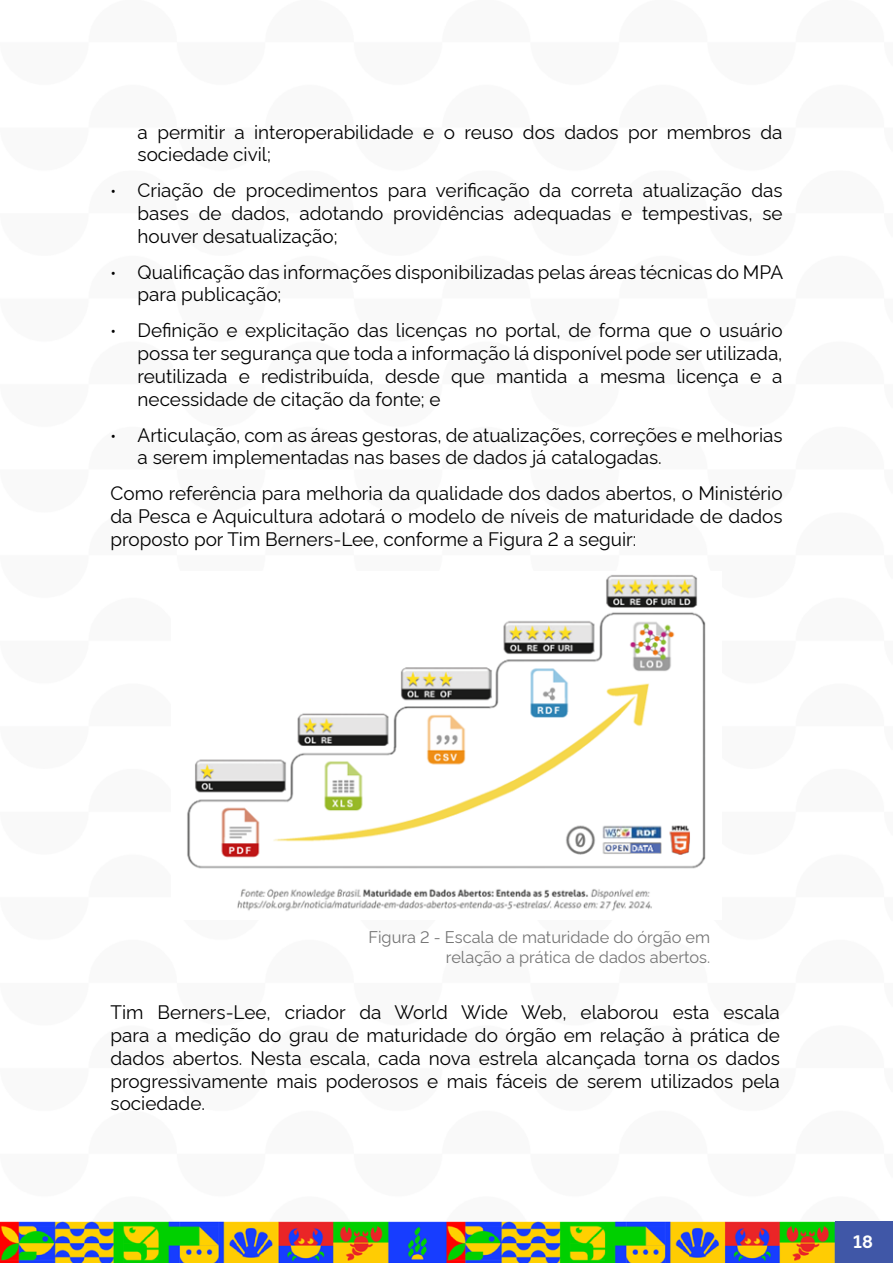
<style>
.page{position:relative;width:893px;height:1263px;background:#fff}
.page>*{position:absolute;margin:0;border:0;box-sizing:border-box;transform-origin:0 0}
.t1{font:19.05px/23px "Rawline";color:#000;text-align:justify}
.t2{font:700 18px "Rawline";color:#fff}
.t3{font:16.5px/19.8px "Rawline";color:#757575;text-align:right}
.s1{font-size:16.5px}
</style>
<div class="page">
<img style="left:0;top:1221px;width:836px;height:42px">
<div style="left:836px;top:1221px;width:57px;height:42px;background:#4057a7"></div>
<img style="left:187px;top:575px;width:519px;height:336px">
<p class="t1" style="left:138px;top:118px;width:646px">a permitir a interoperabilidade e o reuso dos dados por membros da sociedade civil;</p>
<p class="t1" style="left:138px;top:177px;width:646px;text-indent:-27px"><span class="s1">•</span> Criação de procedimentos para verificação da correta atualização das bases de dados, adotando providências adequadas e tempestivas, se houver desatualização;</p>
<p class="t1" style="left:138px;top:258px;width:647px;text-indent:-27px"><span class="s1">•</span> Qualificação das informações disponibilizadas pelas áreas técnicas do MPA para publicação;</p>
<p class="t1" style="left:138px;top:317px;width:646px;text-indent:-27px"><span class="s1">•</span> Definição e explicitação das licenças no portal, de forma que o usuário possa ter segurança que toda a informação lá disponível pode ser utilizada, reutilizada e redistribuída, desde que mantida a mesma licença e a necessidade de citação da fonte; e</p>
<p class="t1" style="left:138px;top:421px;width:646px;text-indent:-27px"><span class="s1">•</span> Articulação, com as áreas gestoras, de atualizações, correções e melhorias a serem implementadas nas bases de dados já catalogadas.</p>
<p class="t1" style="left:111px;top:480px;width:674px">Como referência para melhoria da qualidade dos dados abertos, o Ministério da Pesca e Aquicultura adotará o modelo de níveis de maturidade de dados proposto por Tim Berners-Lee, conforme a Figura 2 a seguir:</p>
<p class="t3" style="left:368px;top:926px;width:343px">Figura 2 - Escala de maturidade do órgão em relação a prática de dados abertos.</p>
<p class="t1" style="left:111px;top:999px;width:671px">Tim Berners-Lee, criador da World Wide Web, elaborou esta escala para a medição do grau de maturidade do órgão em relação à prática de dados abertos. Nesta escala, cada nova estrela alcançada torna os dados progressivamente mais poderosos e mais fáceis de serem utilizados pela sociedade.</p>
<p class="t2" style="left:853px;top:1228px;width:21px">18</p>
</div>
